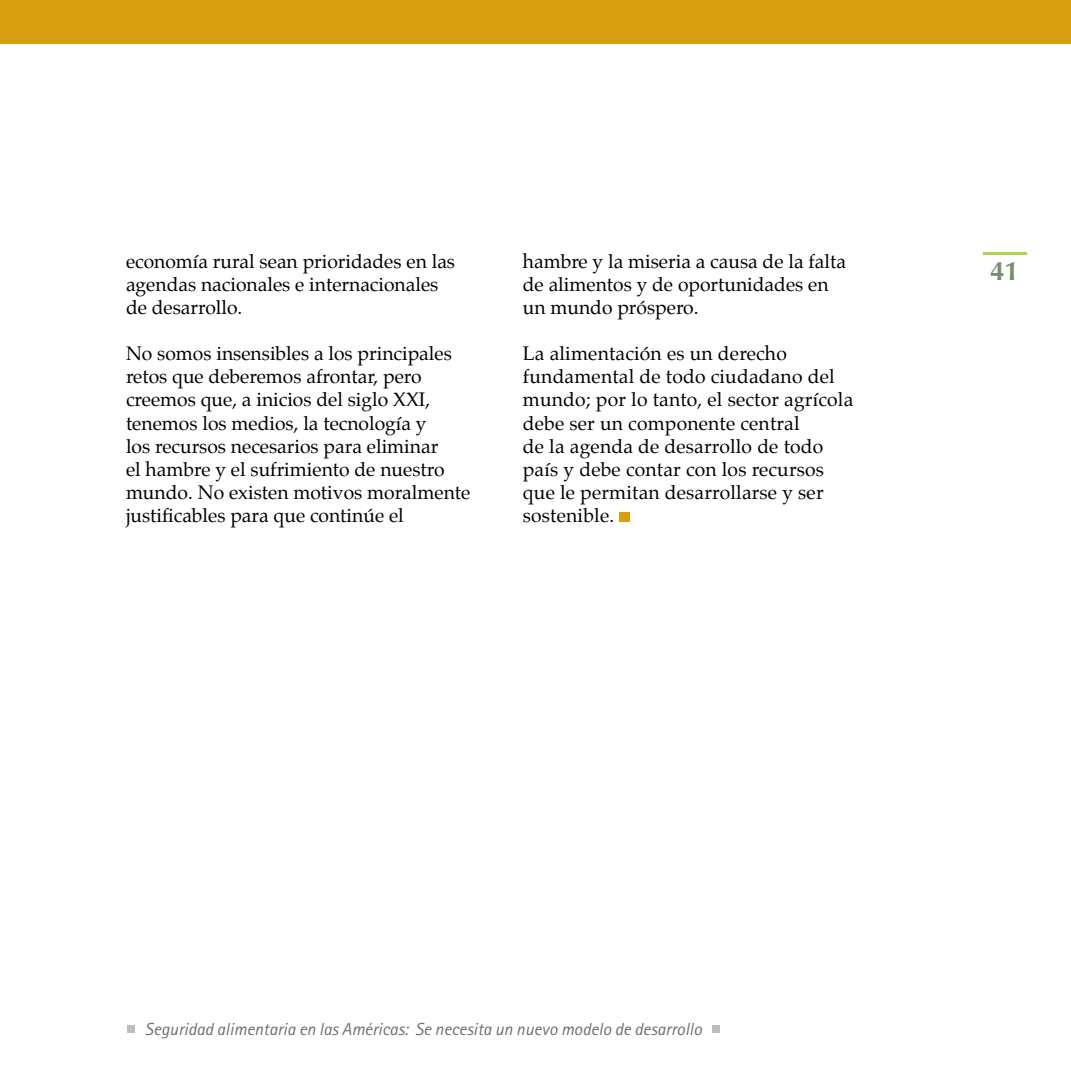
<style>
.page{position:relative;width:1071px;height:1071px;background:#fff}
.page>*{position:absolute;margin:0;border:0;box-sizing:border-box;transform-origin:0 0}
.t1{font:700 26.25px "Optima";color:#758e70}
.t2{font:19.25px/23.1px "Palatino";color:#000}
.t3{font:italic 17.5px "Rotis Sans Serif";color:#6d6f71}
</style>
<div class="page">
<hr style="left:983px;top:252px;width:43px;height:3px;background:#aed248">
<div style="left:127px;top:1026px;width:7px;height:7px;background:#bcbdc0"></div>
<div style="left:713px;top:1026px;width:7px;height:7px;background:#bcbdc0"></div>
<div style="left:0;top:0;width:1071px;height:43px;background:#d59f0f"></div>
<div style="left:619px;top:513px;width:11px;height:9px;background:#d59f0f"></div>
<p class="t2" style="left:126px;top:250px;width:331px">economía rural sean prioridades en las agendas nacionales e internacionales de desarrollo.</p>
<p class="t2" style="left:126px;top:342px;width:346px">No somos insensibles a los principales retos que deberemos afrontar, pero creemos que, a inicios del siglo XXI, tenemos los medios, la tecnología y<br>los recursos necesarios para eliminar<br>el hambre y el sufrimiento de nuestro mundo. No existen motivos moralmente justificables para que continúe el</p>
<p class="t2" style="left:523px;top:250px;width:325px">hambre y la miseria a causa de la falta de alimentos y de oportunidades en un mundo próspero.</p>
<p class="t2" style="left:523px;top:342px;width:332px">La alimentación es un derecho fundamental de todo ciudadano del mundo; por lo tanto, el sector agrícola debe ser un componente central<br>de la agenda de desarrollo de todo país y debe contar con los recursos que le permitan desarrollarse y ser sostenible.</p>
<h1 class="t1" style="left:990px;top:256px;width:31px">41</h1>
<p class="t3" style="left:145px;top:1018px;width:558px">Seguridad alimentaria en las Américas: Se necesita un nuevo modelo de desarrollo</p>
</div>
